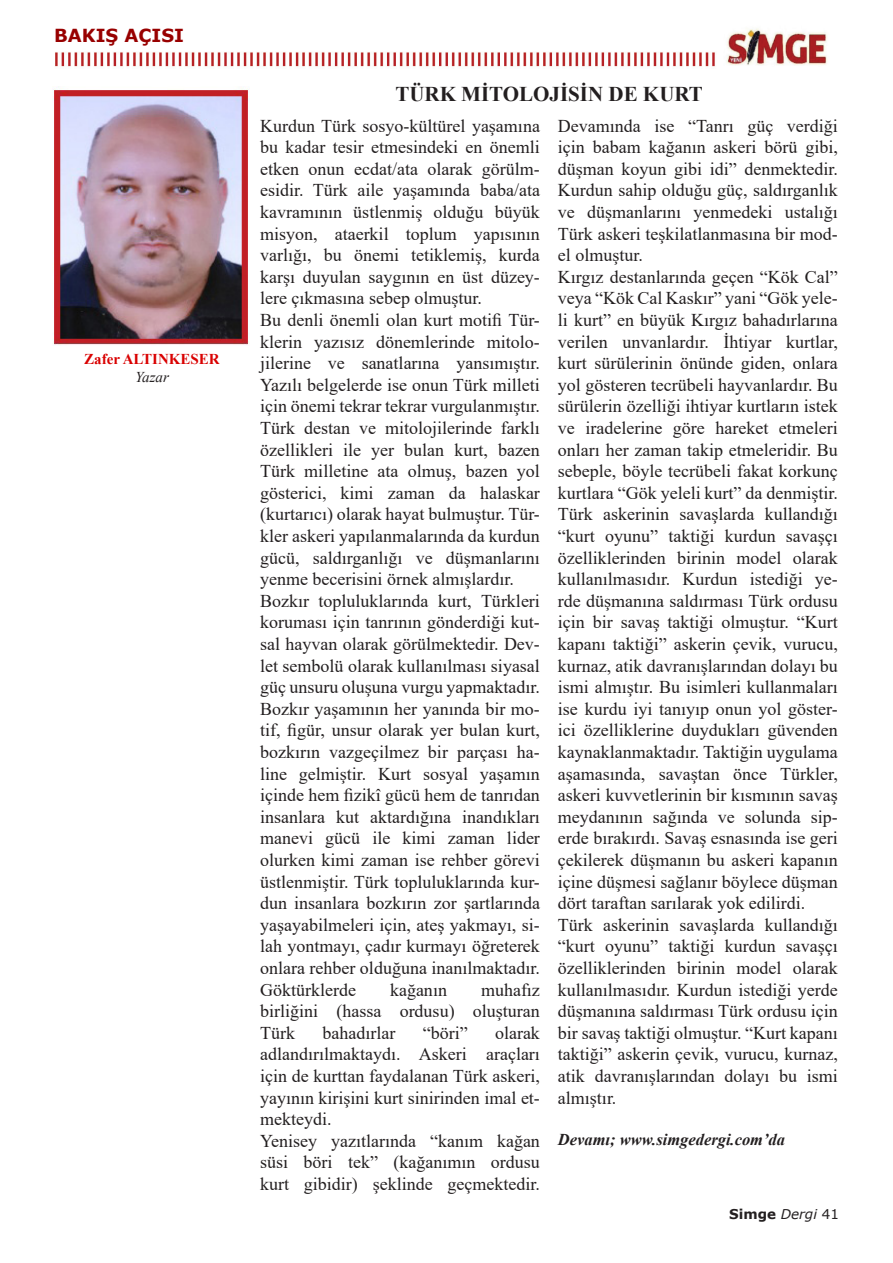
<style>
.page{position:relative;width:893px;height:1263px;background:#fff}
.page>*{position:absolute;margin:0;border:0;box-sizing:border-box;transform-origin:0 0}
.t1{font:700 21px "Times New Roman";color:#231f20}
.t2{font:18px/21.6px "Times New Roman";color:#231f20;text-align:justify}
.t3{font:700 18px "Verdana";color:#980000}
.t4{font:italic 700 16.5px "Times New Roman";color:#231f20}
.t5{font:700 15px "Times New Roman";color:#d90000}
.t6{font:italic 15px "Times New Roman";color:#231f20}
.t7{font:700 13.5px "Verdana";color:#231f20}
.s1{font-weight:400;font-style:italic}
.s2{font-weight:400}
</style>
<div class="page">
<img style="left:55px;top:28px;width:772px;height:39px">
<img style="left:53px;top:86px;width:197px;height:260px">
<p class="t3" style="left:54px;top:23px;width:131px">BAKIŞ AÇISI</p>
<p class="t5" style="left:84px;top:348px;width:137px">Zafer ALTINKESER</p>
<p class="t6" style="left:135px;top:367px;width:35px">Yazar</p>
<p class="t1" style="left:395px;top:79px;width:309px">TÜRK MİTOLOJİSİN DE KURT</p>
<p class="t2" style="left:260px;top:114px;width:281px">Kurdun Türk sosyo-kültürel yaşamına bu kadar tesir etmesindeki en önemli etken onun ecdat/ata olarak görülm&shy;esidir. Türk aile yaşamında baba/ata kavramının üstlenmiş olduğu büyük misyon, ataerkil toplum yapısının varlığı, bu önemi tetiklemiş, kurda karşı duyulan saygının en üst düzey&shy;lere çıkmasına sebep olmuştur.</p>
<p class="t2" style="left:260px;top:309px;width:281px">Bu denli önemli olan kurt motifi Tür&shy;klerin yazısız dönemlerinde mitolo&shy;jilerine ve sanatlarına yansımıştır.<br>Yazılı belgelerde ise onun Türk milleti için önemi tekrar tekrar vurgulanmıştır.<br>Türk destan ve mitolojilerinde farklı özellikleri ile yer bulan kurt, bazen Türk milletine ata olmuş, bazen yol gösterici, kimi zaman da halaskar (kurtarıcı) olarak hayat bulmuştur. Tür&shy;kler askeri yapılanmalarında da kurdun gücü, saldırganlığı ve düşmanlarını yenme becerisini örnek almışlardır.</p>
<p class="t2" style="left:260px;top:589px;width:281px">Bozkır topluluklarında kurt, Türkleri koruması için tanrının gönderdiği kut&shy;sal hayvan olarak görülmektedir. Dev&shy;let sembolü olarak kullanılması siyasal güç unsuru oluşuna vurgu yapmaktadır.</p>
<p class="t2" style="left:260px;top:697px;width:281px">Bozkır yaşamının her yanında bir mo&shy;tif, figür, unsur olarak yer bulan kurt, bozkırın vazgeçilmez bir parçası ha&shy;line gelmiştir. Kurt sosyal yaşamın içinde hem fizikî gücü hem de tanrıdan insanlara kut aktardığına inandıkları manevi gücü ile kimi zaman lider olurken kimi zaman ise rehber görevi üstlenmiştir. Türk topluluklarında kur&shy;dun insanlara bozkırın zor şartlarında yaşayabilmeleri için, ateş yakmayı, si&shy;lah yontmayı, çadır kurmayı öğreterek onlara rehber olduğuna inanılmaktadır.</p>
<p class="t2" style="left:260px;top:978px;width:97px">Göktürklerde</p>
<p class="t2" style="left:390px;top:978px;width:58px">kağanın</p>
<p class="t2" style="left:260px;top:978px;width:281px;text-indent:221px">muhafız birliğini (hassa ordusu) oluşturan Türk</p>
<p class="t2" style="left:260px;top:1021px;width:281px;text-indent:235px">olarak adlandırılmaktaydı. Askeri araçları için de kurttan faydalanan Türk askeri, yayının kirişini kurt sinirinden imal et&shy;mekteydi.</p>
<p class="t2" style="left:260px;top:1129px;width:281px">Yenisey yazıtlarında “kanım kağan süsi böri tek” (kağanımın ordusu kurt gibidir) şeklinde geçmektedir.</p>
<p class="t2" style="left:322px;top:1021px;width:74px">bahadırlar</p>
<p class="t2" style="left:423px;top:1021px;width:46px">“böri”</p>
<p class="t2" style="left:558px;top:114px;width:281px">Devamında ise “Tanrı güç verdiği için babam kağanın askeri börü gibi, düşman koyun gibi idi” denmektedir.<br>Kurdun sahip olduğu güç, saldırganlık ve düşmanlarını yenmedeki ustalığı Türk askeri teşkilatlanmasına bir mod&shy;el olmuştur.</p>
<p class="t2" style="left:558px;top:265px;width:281px">Kırgız destanlarında geçen “Kök Cal” veya “Kök Cal Kaskır” yani “Gök yele&shy;li kurt” en büyük Kırgız bahadırlarına verilen unvanlardır. İhtiyar kurtlar, kurt sürülerinin önünde giden, onlara yol gösteren tecrübeli hayvanlardır. Bu sürülerin özelliği ihtiyar kurtların istek ve iradelerine göre hareket etmeleri onları her zaman takip etmeleridir. Bu sebeple, böyle tecrübeli fakat korkunç kurtlara “Gök yeleli kurt” da denmiştir.</p>
<p class="t2" style="left:558px;top:503px;width:281px">Türk askerinin savaşlarda kullandığı “kurt oyunu” taktiği kurdun savaşçı özelliklerinden birinin model olarak kullanılmasıdır. Kurdun istediği ye&shy;rde düşmanına saldırması Türk ordusu için bir savaş taktiği olmuştur. “Kurt kapanı taktiği” askerin çevik, vurucu, kurnaz, atik davranışlarından dolayı bu ismi almıştır. Bu isimleri kullanmaları ise kurdu iyi tanıyıp onun yol göster&shy;ici özelliklerine duydukları güvenden kaynaklanmaktadır. Taktiğin uygulama aşamasında, savaştan önce Türkler, askeri kuvvetlerinin bir kısmının savaş meydanının sağında ve solunda sip&shy;erde bırakırdı. Savaş esnasında ise geri çekilerek düşmanın bu askeri kapanın içine düşmesi sağlanır böylece düşman dört taraftan sarılarak yok edilirdi.</p>
<p class="t2" style="left:558px;top:913px;width:281px">Türk askerinin savaşlarda kullandığı “kurt oyunu” taktiği kurdun savaşçı özelliklerinden birinin model olarak kullanılmasıdır. Kurdun istediği yerde düşmanına saldırması Türk ordusu için bir savaş taktiği olmuştur. “Kurt kapanı taktiği” askerin çevik, vurucu, kurnaz, atik davranışlarından dolayı bu ismi almıştır.</p>
<p class="t4" style="left:558px;top:1128px;width:229px">Devamı; www.simgedergi.com’da</p>
<p class="t7" style="left:729px;top:1205px;width:111px">Simge <span class="s1">Dergi</span> <span class="s2">41</span></p>
</div>
